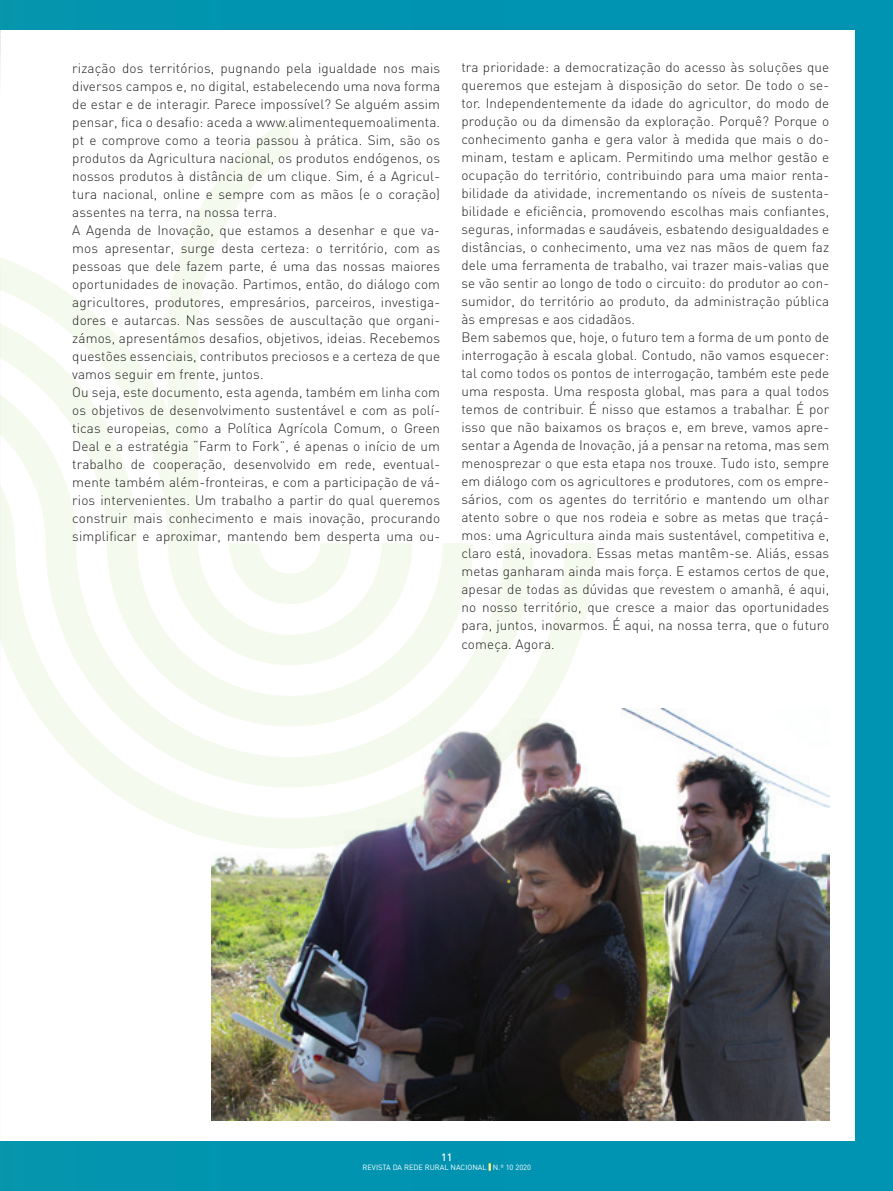
<style>
.page{position:relative;width:893px;height:1191px;background:#0093b2}
.page>*{position:absolute;margin:0;border:0;box-sizing:border-box;transform-origin:0 0}
.t1{font:300 13.5px/18px "DIN";letter-spacing:.01em;color:#231f20}
.t2{font:500 10.5px "DIN";color:#fff}
.t3{font:7.5px "DIN";color:#fff}
.s1{font-weight:900;color:#fff101}
</style>
<div class="page">
<div style="left:0;top:30px;width:854px;height:1110px;background:#fff"></div>
<hr style="left:0;top:267px;width:1px;height:873px;background:#fbfbfb">
<img style="left:212px;top:708px;width:617px;height:412px">
<svg style="left:0;top:118px;width:595px;height:730px"></svg>
<img style="left:0;top:30px;width:1px;height:45px">
<p class="t1" style="left:72px;top:59px;width:369px">rização dos territórios, pugnando pela igualdade nos mais diversos campos e, no digital, estabelecendo uma nova forma de estar e de interagir. Parece impossível? Se alguém assim pensar, fica o desafio: aceda a www.alimentequemoalimenta. pt e comprove como a teoria passou à prática. Sim, são os produtos da Agricultura nacional, os produtos endógenos, os nossos produtos à distância de um clique. Sim, é a Agricul&shy;tura nacional, online e sempre com as mãos (e o coração) assentes na terra, na nossa terra.<br>A Agenda de Inovação, que estamos a desenhar e que va&shy;mos apresentar, surge desta certeza: o território, com as pessoas que dele fazem parte, é uma das nossas maiores oportunidades de inovação. Partimos, então, do diálogo com agricultores, produtores, empresários, parceiros, investiga&shy;dores e autarcas. Nas sessões de auscultação que organi&shy;zámos, apresentámos desafios, objetivos, ideias. Recebemos questões essenciais, contributos preciosos e a certeza de que vamos seguir em frente, juntos.<br>Ou seja, este documento, esta agenda, também em linha com os objetivos de desenvolvimento sustentável e com as polí&shy;ticas europeias, como a Política Agrícola Comum, o Green Deal e a estratégia “Farm to Fork”, é apenas o início de um trabalho de cooperação, desenvolvido em rede, eventual&shy;mente também além-fronteiras, e com a participação de vá&shy;rios intervenientes. Um trabalho a partir do qual queremos construir mais conhecimento e mais inovação, procurando simplificar e aproximar, mantendo bem desperta uma ou-</p>
<p class="t1" style="left:461px;top:58px;width:369px">tra prioridade: a democratização do acesso às soluções que queremos que estejam à disposição do setor. De todo o se&shy;tor. Independentemente da idade do agricultor, do modo de produção ou da dimensão da exploração. Porquê? Porque o conhecimento ganha e gera valor à medida que mais o do&shy;minam, testam e aplicam. Permitindo uma melhor gestão e ocupação do território, contribuindo para uma maior renta&shy;bilidade da atividade, incrementando os níveis de sustenta&shy;bilidade e eficiência, promovendo escolhas mais confiantes, seguras, informadas e saudáveis, esbatendo desigualdades e distâncias, o conhecimento, uma vez nas mãos de quem faz dele uma ferramenta de trabalho, vai trazer mais-valias que se vão sentir ao longo de todo o circuito: do produtor ao con&shy;sumidor, do território ao produto, da administração pública às empresas e aos cidadãos.<br>Bem sabemos que, hoje, o futuro tem a forma de um ponto de interrogação à escala global. Contudo, não vamos esquecer: tal como todos os pontos de interrogação, também este pede uma resposta. Uma resposta global, mas para a qual todos temos de contribuir. É nisso que estamos a trabalhar. É por isso que não baixamos os braços e, em breve, vamos apre&shy;sentar a Agenda de Inovação, já a pensar na retoma, mas sem menosprezar o que esta etapa nos trouxe. Tudo isto, sempre em diálogo com os agricultores e produtores, com os empre&shy;sários, com os agentes do território e mantendo um olhar atento sobre o que nos rodeia e sobre as metas que traçá&shy;mos: uma Agricultura ainda mais sustentável, competitiva e, claro está, inovadora. Essas metas mantêm-se. Aliás, essas metas ganharam ainda mais força. E estamos certos de que, apesar de todas as dúvidas que revestem o amanhã, é aqui, no nosso território, que cresce a maior das oportunidades para, juntos, inovarmos. É aqui, na nossa terra, que o futuro começa. Agora.</p>
<p class="t2" style="left:441px;top:1150px;width:13px">11</p>
<p class="t3" style="left:362px;top:1162px;width:170px">REVISTA DA REDE RURAL NACIONAL <span class="s1">|</span> N.º 10 2020</p>
</div>
